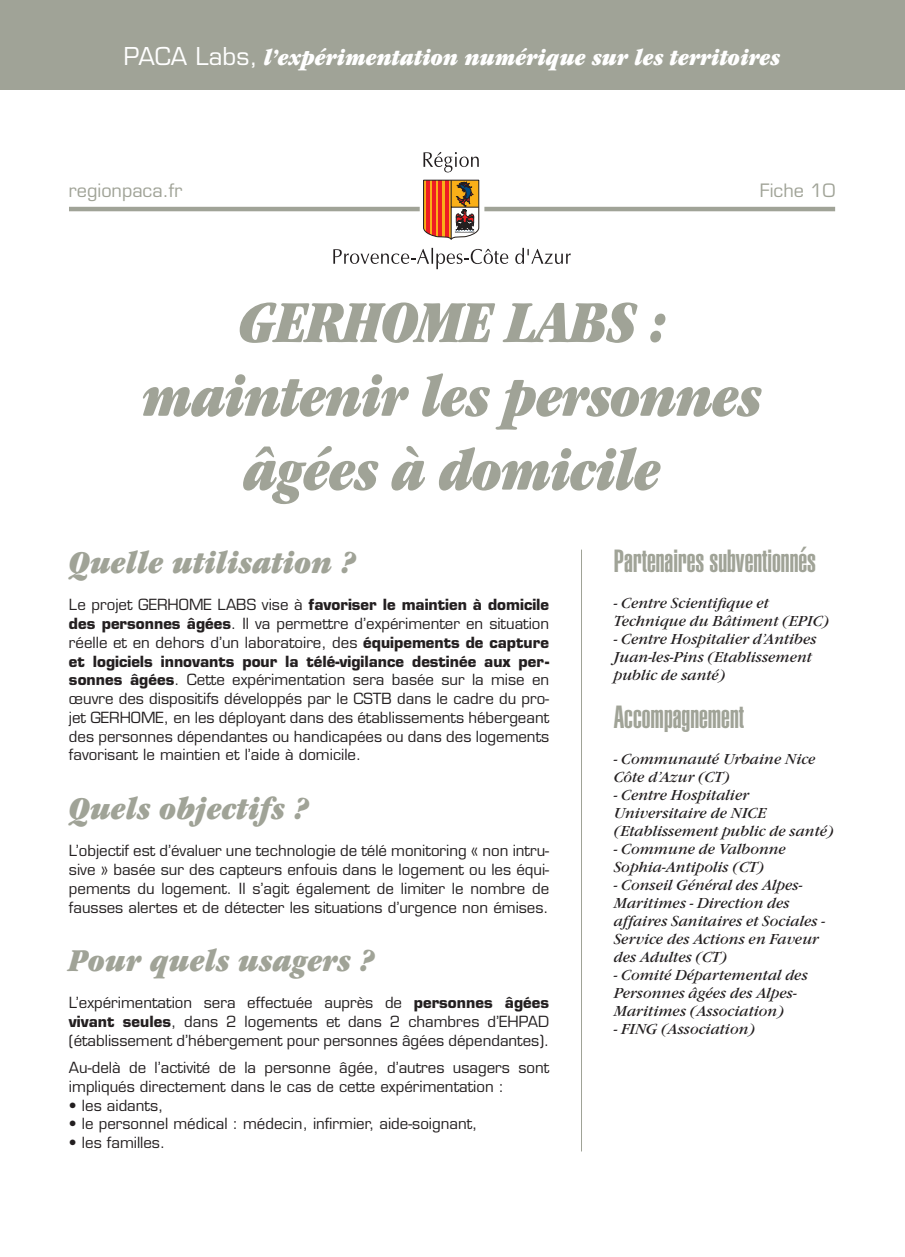
<style>
.page{position:relative;width:905px;height:1257px;background:#fff}
.page>*{position:absolute;margin:0;border:0;box-sizing:border-box;transform-origin:0 0}
.titre{font:61.5px "ITC Garamond Std Ult Narrow Ita";letter-spacing:-.02em;color:#a0a397;scale:.96 1}
.sous_titre{font:33px "ITC Garamond Std Ult Narrow Ita";color:#a0a397}
.titre_encadré{font:31.5px "Helvetica LT Std Ultra Comp";color:#a0a397}
.t1{font:24px "ITC Garamond Std Ult Narrow Ita";color:#fff}
.t2{font:18px "Eurostile LT Std";color:#a0a397}
.texte{font:15px/18.8px "Eurostile LT Std";color:#231f20;text-align:justify}
.encadré{font:italic 15px/18px "Garamond Itc T";color:#231f20}
.s1{font-family:"Eurostile"}
.s2{font-weight:700}
</style>
<div class="page">
<hr style="left:69px;top:207px;width:350px;height:4px;background:#a0a397">
<hr style="left:484px;top:207px;width:350px;height:4px;background:#a0a397">
<svg style="left:423px;top:152px;width:55px;height:20px"></svg>
<svg style="left:333px;top:248px;width:175px;height:21px"></svg>
<svg style="left:515px;top:248px;width:55px;height:16px"></svg>
<svg style="left:423px;top:180px;width:56px;height:60px"></svg>
<div style="left:0;top:0;width:904px;height:90px;background:#a0a397"></div>
<hr style="left:581px;top:549px;width:1px;height:602px;background:#a0a397">
<h3 class="t1" style="left:124px;top:43px;width:657px"><span class="s1">PACA Labs,</span> l’expérimentation numérique sur les territoires</h3>
<p class="t2" style="left:69px;top:180px;width:115px">regionpaca.fr</p>
<p class="t2" style="left:759px;top:180px;width:77px">Fiche 10</p>
<p class="titre" style="left:238px;top:287px;width:446px">GERHOME LABS :</p>
<p class="titre" style="left:142px;top:361px;width:646px">maintenir les personnes</p>
<p class="titre" style="left:243px;top:435px;width:436px">âgées à domicile</p>
<p class="sous_titre" style="left:69px;top:543px;width:288px">Quelle utilisation ?</p>
<p class="texte" style="left:69px;top:595px;width:481px">Le projet GERHOME LABS vise à <span class="s2">favoriser le maintien à domicile des personnes âgées</span>. Il va permettre d’expérimenter en situation réelle et en dehors d’un laboratoire, des <span class="s2">équipements de capture et logiciels innovants pour la télé-vigilance destinée aux per&shy;sonnes âgées</span>. Cette expérimentation sera basée sur la mise en œuvre des dispositifs développés par le CSTB dans le cadre du pro&shy;jet GERHOME, en les déployant dans des établissements hébergeant des personnes dépendantes ou handicapées ou dans des logements favorisant le maintien et l’aide à domicile.</p>
<p class="sous_titre" style="left:69px;top:789px;width:241px">Quels objectifs ?</p>
<p class="texte" style="left:69px;top:841px;width:481px">L’objectif est d’évaluer une technologie de télé monitoring « non intru&shy;sive » basée sur des capteurs enfouis dans le logement ou les équi&shy;pements du logement. Il s’agit également de limiter le nombre de fausses alertes et de détecter les situations d’urgence non émises.</p>
<p class="sous_titre" style="left:69px;top:941px;width:307px">Pour quels usagers ?</p>
<p class="texte" style="left:69px;top:993px;width:481px">L’expérimentation sera effectuée auprès de <span class="s2">personnes âgées vivant seules</span>, dans 2 logements et dans 2 chambres d’EHPAD (établissement d’hébergement pour personnes âgées dépendantes).</p>
<p class="texte" style="left:69px;top:1058px;width:481px">Au-delà de l’activité de la personne âgée, d’autres usagers sont impliqués directement dans le cas de cette expérimentation :</p>
<p class="texte" style="left:69px;top:1096px;width:96px">• les aidants,</p>
<p class="texte" style="left:69px;top:1114px;width:409px">• le personnel médical : médecin, infirmier, aide-soignant,</p>
<p class="texte" style="left:69px;top:1133px;width:98px">• les familles.</p>
<p class="titre_encadré" style="left:613px;top:543px;width:203px">Partenaires subventionnés</p>
<p class="encadré" style="left:613px;top:594px;width:216px">- Centre Scientifique et<br>Technique du Bâtiment (EPIC)</p>
<p class="encadré" style="left:613px;top:630px;width:204px">- Centre Hospitalier d’Antibes<br>Juan-les-Pins (Etablissement public de santé)</p>
<p class="titre_encadré" style="left:613px;top:699px;width:132px">Accompagnement</p>
<p class="encadré" style="left:613px;top:750px;width:203px">- Communauté Urbaine Nice<br>Côte d’Azur (CT)</p>
<p class="encadré" style="left:613px;top:786px;width:221px">- Centre Hospitalier<br>Universitaire de NICE (Etablissement public de santé)</p>
<p class="encadré" style="left:613px;top:840px;width:174px">- Commune de Valbonne<br>Sophia-Antipolis (CT)</p>
<p class="encadré" style="left:613px;top:876px;width:212px">- Conseil Général des Alpes-<br>Maritimes - Direction des affaires Sanitaires et Sociales -</p>
<p class="encadré" style="left:613px;top:930px;width:206px">Service des Actions en Faveur des Adultes (CT)</p>
<p class="encadré" style="left:613px;top:966px;width:195px">- Comité Départemental des<br>Personnes âgées des Alpes-<br>Maritimes (Association)</p>
<p class="encadré" style="left:613px;top:1020px;width:143px">- FING (Association)</p>
</div>
